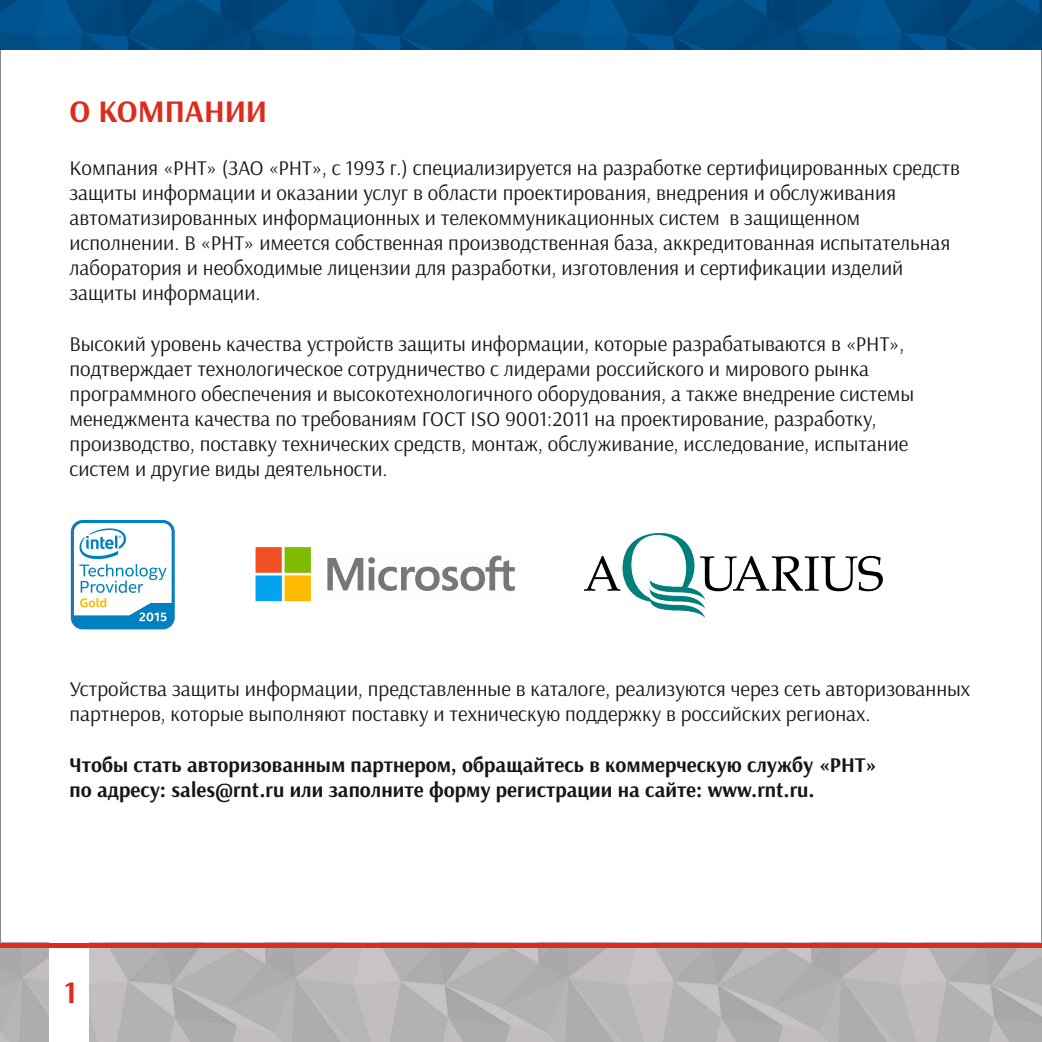
<style>
.page{position:relative;width:1042px;height:1042px;background:#fff}
.page>*{position:absolute;margin:0;border:0;box-sizing:border-box;transform-origin:0 0}
.t1{font:700 31.5px "Arsenal";color:#dd2b1c}
.t2{font:21px/25px "Arsenal";color:#151616}
.t3{font:700 21px/25px "Arsenal";color:#151616}
</style>
<div class="page">
<img style="left:0;top:0;width:1042px;height:50px">
<img style="left:0;top:947px;width:1042px;height:95px">
<div style="left:50px;top:943px;width:39px;height:99px;background:#fff"></div>
<hr style="left:0;top:943px;width:1042px;height:4px;background:#dd2b1c">
<svg style="left:255px;top:547px;width:260px;height:54px"></svg>
<img style="left:584px;top:533px;width:298px;height:84px">
<svg style="left:70px;top:520px;width:105px;height:110px"></svg>
<h1 class="t1" style="left:69px;top:98px;width:199px">О КОМПАНИИ</h1>
<p class="t2" style="left:69px;top:157px;width:892px">Компания «РНТ» (ЗАО «РНТ», с 1993 г.) специализируется на разработке сертифицированных средств защиты информации и оказании услуг в области проектирования, внедрения и обслуживания автоматизированных информационных и телекоммуникационных систем в защищенном исполнении. В «РНТ» имеется собственная производственная база, аккредитованная испытательная лаборатория и необходимые лицензии для разработки, изготовления и сертификации изделий защиты информации.</p>
<p class="t2" style="left:69px;top:333px;width:846px">Высокий уровень качества устройств защиты информации, которые разрабатываются в «РНТ», подтверждает технологическое сотрудничество с лидерами российского и мирового рынка программного обеспечения и высокотехнологичного оборудования, а также внедрение системы менеджмента качества по требованиям ГОСТ ISO 9001:2011 на проектирование, разработку, производство, поставку технических средств, монтаж, обслуживание, исследование, испытание систем и другие виды деятельности.</p>
<p class="t2" style="left:69px;top:678px;width:902px">Устройства защиты информации, представленные в каталоге, реализуются через сеть авторизованных партнеров, которые выполняют поставку и техническую поддержку в российских регионах.</p>
<p class="t3" style="left:69px;top:754px;width:809px">Чтобы стать авторизованным партнером, обращайтесь в коммерческую службу «РНТ» по адресу: sales@rnt.ru или заполните форму регистрации на сайте: www.rnt.ru.</p>
<h1 class="t1" style="left:64px;top:979px;width:14px">1</h1>
</div>
